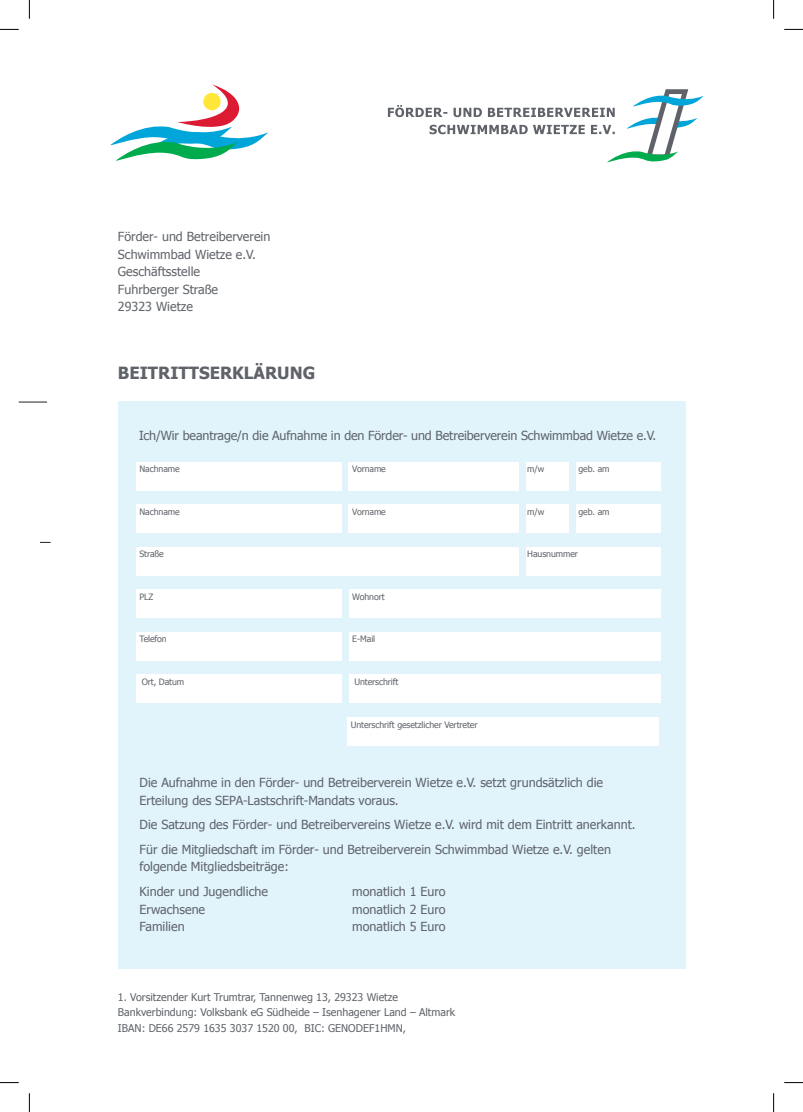
<style>
.page{position:relative;width:803px;height:1112px;background:#fff}
.page>*{position:absolute;margin:0;border:0;box-sizing:border-box;transform-origin:0 0}
.t1{font:700 16.75px "Tahoma";color:#5f6369}
.t2{font:12.5px/17.5px "Tahoma";color:#5f6369}
.t3{font:10.62px/15.5px "Tahoma";color:#5f6369}
.t4{font:8.75px "Tahoma";letter-spacing:-.01em;color:#5f6369}
</style>
<div class="page">
<svg style="left:19px;top:402px;width:28px;height:1px"></svg>
<div style="left:118px;top:401px;width:567px;height:567px;background:#e1f4fc"></div>
<div style="left:136px;top:462px;width:205px;height:28px;background:#fff"></div>
<div style="left:136px;top:504px;width:205px;height:29px;background:#fff"></div>
<div style="left:136px;top:547px;width:383px;height:28px;background:#fff"></div>
<div style="left:136px;top:589px;width:205px;height:29px;background:#fff"></div>
<div style="left:136px;top:632px;width:205px;height:28px;background:#fff"></div>
<div style="left:136px;top:674px;width:205px;height:29px;background:#fff"></div>
<div style="left:347px;top:717px;width:311px;height:28px;background:#fff"></div>
<div style="left:576px;top:462px;width:84px;height:28px;background:#fff"></div>
<div style="left:576px;top:504px;width:84px;height:29px;background:#fff"></div>
<div style="left:526px;top:547px;width:134px;height:28px;background:#fff"></div>
<div style="left:349px;top:589px;width:311px;height:29px;background:#fff"></div>
<div style="left:349px;top:632px;width:311px;height:28px;background:#fff"></div>
<div style="left:349px;top:674px;width:311px;height:29px;background:#fff"></div>
<div style="left:349px;top:462px;width:170px;height:28px;background:#fff"></div>
<div style="left:349px;top:504px;width:170px;height:29px;background:#fff"></div>
<div style="left:526px;top:462px;width:42px;height:28px;background:#fff"></div>
<div style="left:526px;top:504px;width:42px;height:29px;background:#fff"></div>
<svg style="left:110px;top:84px;width:158px;height:77px"></svg>
<svg style="left:388px;top:89px;width:316px;height:74px"></svg>
<svg style="left:0;top:29px;width:19px;height:1px"></svg>
<svg style="left:784px;top:29px;width:19px;height:1px"></svg>
<svg style="left:0;top:1082px;width:19px;height:1px"></svg>
<svg style="left:784px;top:1082px;width:19px;height:1px"></svg>
<svg style="left:29px;top:0;width:1px;height:19px"></svg>
<svg style="left:29px;top:1093px;width:1px;height:18px"></svg>
<svg style="left:773px;top:0;width:1px;height:19px"></svg>
<svg style="left:773px;top:1093px;width:1px;height:18px"></svg>
<p class="t2" style="left:118px;top:227px;width:154px">Förder- und Betreiberverein<br>Schwimmbad Wietze e.V.<br>Geschäftsstelle<br>Fuhrberger Straße<br>29323 Wietze</p>
<h1 class="t1" style="left:118px;top:361px;width:199px">BEITRITTSERKLÄRUNG</h1>
<p class="t2" style="left:139px;top:425px;width:518px">Ich/Wir beantrage/n die Aufnahme in den Förder- und Betreiberverein Schwimmbad Wietze e.V.</p>
<p class="t4" style="left:140px;top:463px;width:42px">Nachname</p>
<p class="t4" style="left:352px;top:463px;width:35px">Vorname</p>
<p class="t4" style="left:527px;top:463px;width:19px">m/w</p>
<p class="t4" style="left:578px;top:463px;width:33px">geb. am</p>
<p class="t4" style="left:140px;top:505px;width:42px">Nachname</p>
<p class="t4" style="left:352px;top:505px;width:35px">Vorname</p>
<p class="t4" style="left:527px;top:505px;width:19px">m/w</p>
<p class="t4" style="left:578px;top:505px;width:33px">geb. am</p>
<p class="t4" style="left:140px;top:548px;width:26px">Straße</p>
<p class="t4" style="left:527px;top:548px;width:52px">Hausnummer</p>
<p class="t4" style="left:140px;top:590px;width:15px">PLZ</p>
<p class="t4" style="left:352px;top:590px;width:34px">Wohnort</p>
<p class="t4" style="left:140px;top:633px;width:29px">Telefon</p>
<p class="t4" style="left:352px;top:633px;width:24px">E-Mail</p>
<p class="t4" style="left:142px;top:675px;width:44px">Ort, Datum</p>
<p class="t4" style="left:354px;top:675px;width:46px">Unterschrift</p>
<p class="t4" style="left:351px;top:718px;width:128px">Unterschrift gesetzlicher Vertreter</p>
<p class="t2" style="left:140px;top:773px;width:465px">Die Aufnahme in den Förder- und Betreiberverein Wietze e.V. setzt grundsätzlich die<br>Erteilung des SEPA-Lastschrift-Mandats voraus.</p>
<p class="t2" style="left:140px;top:811px;width:498px;line-height:24.6px">Die Satzung des Förder- und Betreibervereins Wietze e.V. wird mit dem Eintritt anerkannt.<br>Für die Mitgliedschaft im Förder- und Betreiberverein Schwimmbad Wietze e.V. gelten</p>
<p class="t2" style="left:140px;top:853px;width:151px;line-height:24.6px">folgende Mitgliedsbeiträge:<br>Kinder und Jugendliche</p>
<p class="t2" style="left:352px;top:881px;width:95px">monatlich 1 Euro</p>
<p class="t2" style="left:140px;top:899px;width:67px">Erwachsene</p>
<p class="t2" style="left:352px;top:899px;width:95px">monatlich 2 Euro</p>
<p class="t2" style="left:140px;top:916px;width:47px">Familien</p>
<p class="t2" style="left:352px;top:916px;width:95px">monatlich 5 Euro</p>
<p class="t3" style="left:118px;top:988px;width:339px">1. Vorsitzender Kurt Trumtrar, Tannenweg 13, 29323 Wietze<br>Bankverbindung: Volksbank eG Südheide – Isenhagener Land – Altmark<br>IBAN: DE66 2579 1635 3037 1520 00, BIC: GENODEF1HMN,</p>
</div>
